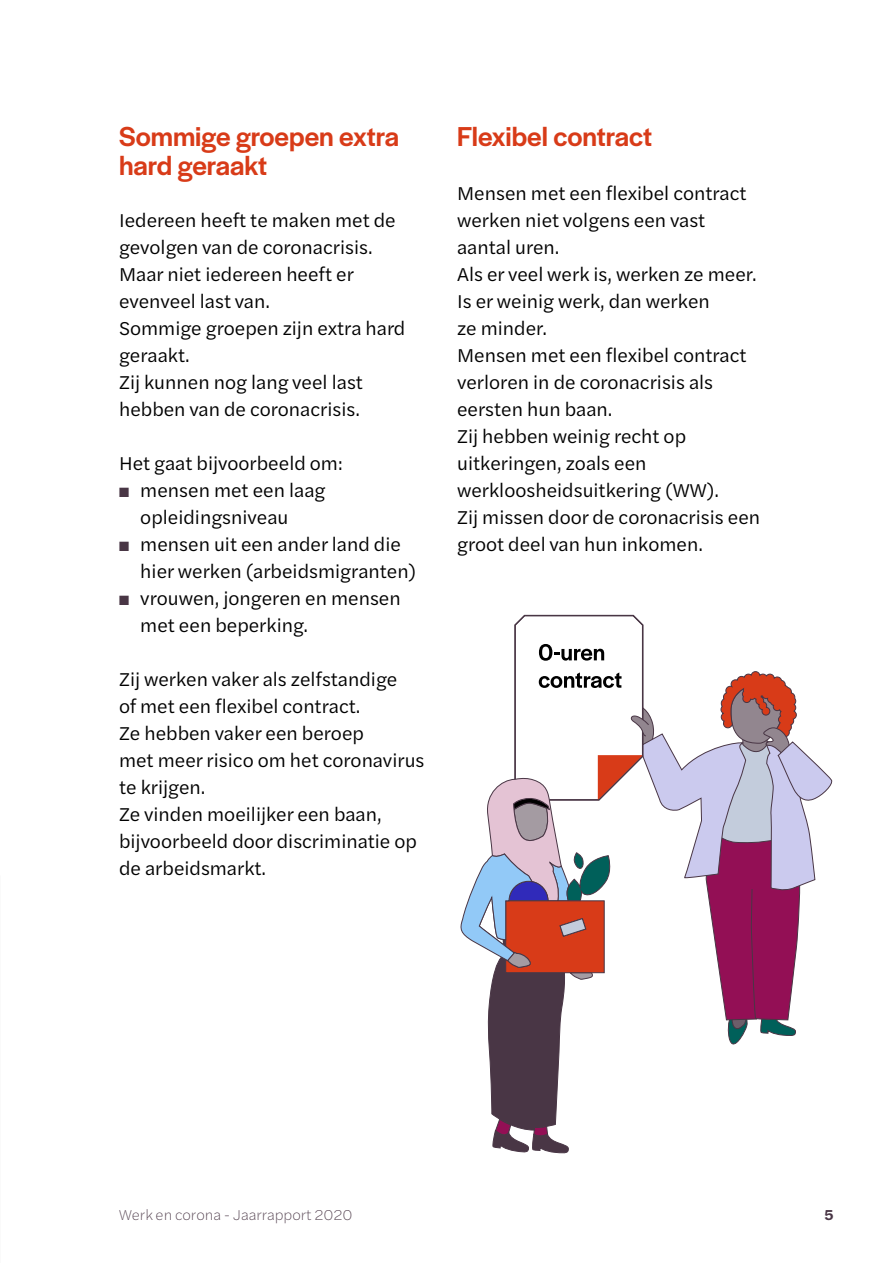
<style>
.page{position:relative;width:893px;height:1263px;background:#fff}
.page>*{position:absolute;margin:0;border:0;box-sizing:border-box;transform-origin:0 0}
.H1_-_Paragraafkop_gr{font:500 28.5px/28.5px "Halyard Display";color:#d83b18}
.P_-_Broodtekst_groot{font:19.5px/27px "Halyard Text";color:#000}
.P_-_Opsomming_groot{font:19.5px/27px "Halyard Text";color:#000}
.t1{font:200 15px "Halyard Text";color:#493645}
.t2{font:600 15px "Halyard Text";color:#493645}
.s1{color:#493645}
</style>
<div class="page">
<svg style="left:460px;top:615px;width:372px;height:538px"></svg>
<h1 class="H1_-_Paragraafkop_gr" style="left:119px;top:121px;width:282px">Sommige groepen extra hard geraakt</h1>
<p class="P_-_Broodtekst_groot" style="left:119px;top:206px;width:278px">Iedereen heeft te maken met de gevolgen van de coronacrisis.</p>
<p class="P_-_Broodtekst_groot" style="left:119px;top:260px;width:236px">Maar niet iedereen heeft er evenveel last van.</p>
<p class="P_-_Broodtekst_groot" style="left:119px;top:314px;width:288px">Sommige groepen zijn extra hard geraakt.</p>
<p class="P_-_Broodtekst_groot" style="left:119px;top:368px;width:245px">Zij kunnen nog lang veel last hebben van de coronacrisis.</p>
<p class="P_-_Broodtekst_groot" style="left:119px;top:449px;width:225px">Het gaat bijvoorbeeld om:</p>
<p class="P_-_Opsomming_groot" style="left:140px;top:476px;width:187px;text-indent:-21px"><span class="s1">■</span> mensen met een laag opleidingsniveau</p>
<p class="P_-_Opsomming_groot" style="left:140px;top:530px;width:277px;text-indent:-21px"><span class="s1">■</span> mensen uit een ander land die hier werken (arbeidsmigranten)</p>
<p class="P_-_Opsomming_groot" style="left:140px;top:584px;width:262px;text-indent:-21px"><span class="s1">■</span> vrouwen, jongeren en mensen met een beperking.</p>
<p class="P_-_Broodtekst_groot" style="left:119px;top:665px;width:280px">Zij werken vaker als zelfstandige of met een flexibel contract.</p>
<p class="P_-_Broodtekst_groot" style="left:119px;top:719px;width:307px">Ze hebben vaker een beroep<br>met meer risico om het coronavirus te krijgen.</p>
<p class="P_-_Broodtekst_groot" style="left:119px;top:800px;width:299px">Ze vinden moeilijker een baan, bijvoorbeeld door discriminatie op de arbeidsmarkt.</p>
<h1 class="H1_-_Paragraafkop_gr" style="left:457px;top:121px;width:196px">Flexibel contract</h1>
<p class="P_-_Broodtekst_groot" style="left:457px;top:179px;width:291px">Mensen met een flexibel contract werken niet volgens een vast aantal uren.</p>
<p class="P_-_Broodtekst_groot" style="left:457px;top:260px;width:301px">Als er veel werk is, werken ze meer.</p>
<p class="P_-_Broodtekst_groot" style="left:457px;top:287px;width:254px">Is er weinig werk, dan werken ze minder.</p>
<p class="P_-_Broodtekst_groot" style="left:457px;top:341px;width:291px">Mensen met een flexibel contract verloren in de coronacrisis als eersten hun baan.</p>
<p class="P_-_Broodtekst_groot" style="left:457px;top:422px;width:263px">Zij hebben weinig recht op uitkeringen, zoals een werkloosheidsuitkering (WW).</p>
<p class="P_-_Broodtekst_groot" style="left:457px;top:503px;width:305px">Zij missen door de coronacrisis een groot deel van hun inkomen.</p>
<p class="t1" style="left:119px;top:1204px;width:235px">Werk en corona - Jaarrapport 2020</p>
<p class="t2" style="left:824px;top:1203px;width:11px">5</p>
</div>
